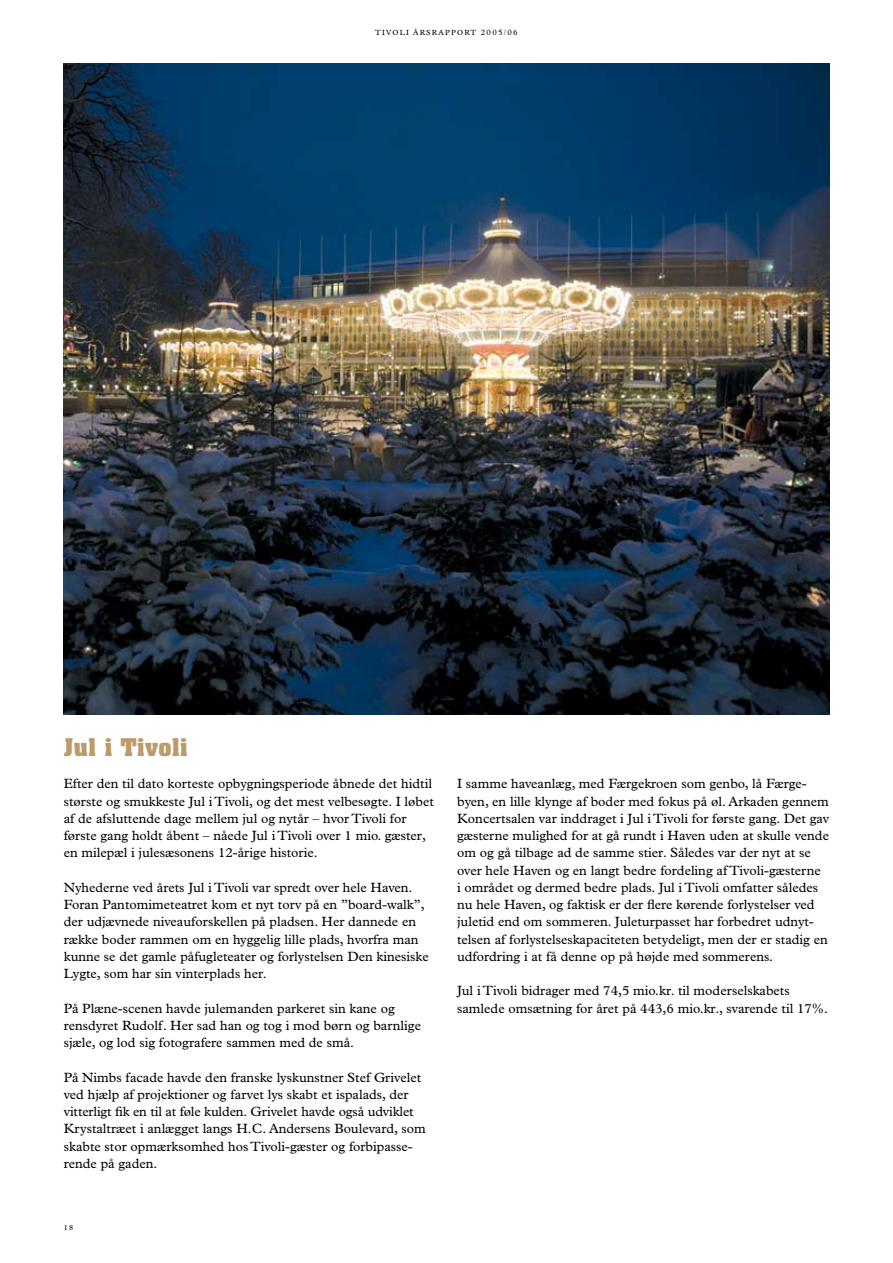
<style>
.page{position:relative;width:893px;height:1263px;background:#fff}
.page>*{position:absolute;margin:0;border:0;box-sizing:border-box;transform-origin:0 0}
.t1{font:700 24px "Aachen TIVOLI";color:#bc9b6a}
.t2{font:13.5px/17.2px "Plantin Std";color:#000}
.t3{font:7.5px "Plantin Std";letter-spacing:.16em;color:#000}
.s1{font-size:8.1px}
</style>
<div class="page">
<img style="left:64px;top:64px;width:765px;height:650px">
<p class="t3" style="left:375px;top:29px;width:144px">TIVOLI ÅRSRAPPORT <span class="s1">2005/06</span></p>
<h1 class="t1" style="left:64px;top:732px;width:126px">Jul i Tivoli</h1>
<p class="t2" style="left:64px;top:775px;width:372px">Efter den til dato korteste opbygningsperiode åbnede det hidtil største og smukkeste Jul i Tivoli, og det mest velbesøgte. I løbet af de afsluttende dage mellem jul og nytår – hvor Tivoli for første gang holdt åbent – nåede Jul i Tivoli over 1 mio. gæster, en milepæl i julesæsonens 1 2-årige historie.</p>
<p class="t2" style="left:64px;top:879px;width:366px">Nyhederne ved årets Jul i Tivoli var spredt over hele Haven.<br>Foran Pantomimeteatret kom et nyt torv på en ”board-walk”, der udjævnede niveauforskellen på pladsen. Her dannede en række boder rammen om en hyggelig lille plads, hvorfra man kunne se det gamle påfugleteater og forlystelsen Den kinesiske Lygte, som har sin vinterplads her.</p>
<p class="t2" style="left:64px;top:999px;width:359px">På Plæne-scenen havde julemanden parkeret sin kane og rensdyret Rudolf. Her sad han og tog i mod børn og barnlige sjæle, og lod sig fotografere sammen med de små.</p>
<p class="t2" style="left:64px;top:1068px;width:363px">På Nimbs facade havde den franske lyskunstner Stef Grivelet ved hjælp af projektioner og farvet lys skabt et ispalads, der vitterligt fik en til at føle kulden. Grivelet havde også udviklet Krystaltræet i anlægget langs H.C. Andersens Boulevard, som skabte stor opmærksomhed hos Tivoli-gæster og forbipasse&shy;rende på gaden.</p>
<p class="t3" style="left:64px;top:1223px;width:11px">1 8</p>
<p class="t2" style="left:457px;top:775px;width:374px">I samme haveanlæg, med Færgekroen som genbo, lå Færge&shy;byen, en lille klynge af boder med fokus på øl. Arkaden gennem Koncertsalen var inddraget i Jul i Tivoli for første gang. Det gav gæsterne mulighed for at gå rundt i Haven uden at skulle vende om og gå tilbage ad de samme stier. Således var der nyt at se over hele Haven og en langt bedre fordeling af Tivoli-gæsterne<br>i området og dermed bedre plads. Jul i Tivoli omfatter således nu hele Haven, og faktisk er der flere kørende forlystelser ved juletid end om sommeren. Juleturpasset har forbedret udnyt&shy;telsen af forlystelseskapaciteten betydeligt, men der er stadig en udfordring i at få denne op på højde med sommerens.</p>
<p class="t2" style="left:457px;top:982px;width:372px">Jul i Tivoli bidrager med 74,5 mio.kr. til moderselskabets samlede omsætning for året på 443,6 mio.kr., svarende til 1 7%.</p>
</div>
